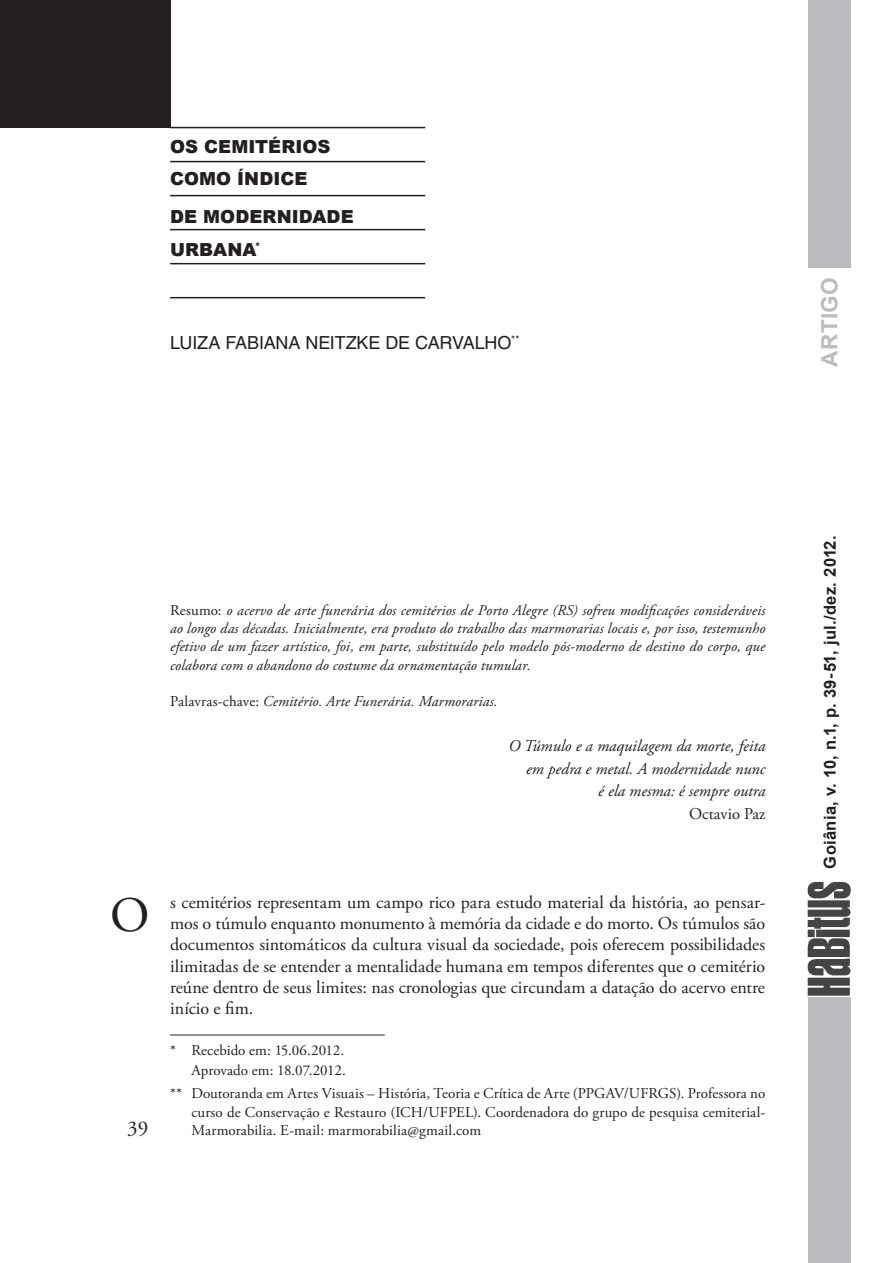
<style>
.page{position:relative;width:893px;height:1263px;background:#fff}
.page>*{position:absolute;margin:0;border:0;box-sizing:border-box;transform-origin:0 0}
.t1{font:49.5px "Adobe Garamond Pro";color:#231f20}
.t2{font:700 22.5px "Arial";letter-spacing:.015em;color:#bcbdc0}
.t3{font:21px "Adobe Garamond Pro";color:#231f20}
.t4{font:18px/21.3px "Adobe Garamond Pro";color:#231f20;text-align:justify}
.t5{font:900 18px/32.7px "Arial";color:#231f20}
.t6{font:18px "Helvetica";letter-spacing:-.01em;color:#231f20}
.t7{font:italic 16.5px/22.5px "Adobe Garamond Pro";color:#231f20;text-align:right}
.t8{font:700 16.5px "Arial";letter-spacing:.02em;color:#231f20}
.t9{font:16.5px "Adobe Garamond Pro";color:#231f20}
.t10{font:italic 15px/18.3px "Adobe Garamond Pro";letter-spacing:.01em;color:#231f20;text-align:justify}
.t11{font:15px/18.6px "Adobe Garamond Pro";letter-spacing:.01em;color:#231f20;text-align:right}
.s1{font-style:normal}
</style>
<div class="page">
<div style="left:808px;top:995px;width:42px;height:268px;background:#bcbdc0"></div>
<img style="left:808px;top:882px;width:43px;height:114px">
<div style="left:0;top:0;width:170px;height:128px;background:#231f20"></div>
<hr style="left:170px;top:127px;width:255px;height:1px;background:#231f20">
<hr style="left:170px;top:161px;width:255px;height:1px;background:#231f20">
<hr style="left:170px;top:195px;width:255px;height:1px;background:#231f20">
<hr style="left:170px;top:229px;width:255px;height:1px;background:#231f20">
<hr style="left:170px;top:263px;width:255px;height:1px;background:#231f20">
<hr style="left:170px;top:297px;width:255px;height:1px;background:#231f20">
<hr style="left:170px;top:1035px;width:215px;height:1px;background:#231f20">
<div style="left:808px;top:0;width:42px;height:268px;background:#bcbdc0"></div>
<p class="t5" style="left:170px;top:129px;width:162px">OS CEMITÉRIOS<br>COMO ÍNDICE</p>
<p class="t5" style="left:170px;top:199px;width:185px">DE MODERNIDADE<br>URBANA<sup>*</sup></p>
<p class="t6" style="left:170px;top:332px;width:351px">LUIZA FABIANA NEITZKE DE CARVALHO<sup>**</sup></p>
<h2 class="t2" style="left:815px;top:366px;width:91px;rotate:-90deg">ARTIGO</h2>
<p class="t10" style="left:170px;top:601px;width:597px"><span class="s1">Resumo:</span> o acervo de arte funerária dos cemitérios de Porto Alegre (RS) sofreu modificações consideráveis ao longo das décadas. Inicialmente, era produto do trabalho das marmorarias locais e, por isso, testemunho efetivo de um fazer artístico, foi, em parte, substituído pelo modelo pós-moderno de destino do corpo, que colabora com o abandono do costume da ornamentação tumular.</p>
<p class="t10" style="left:170px;top:693px;width:329px"><span class="s1">Palavras-chave:</span> Cemitério. Arte Funerária. Marmorarias.</p>
<p class="t7" style="left:508px;top:735px;width:258px">O Túmulo e a maquilagem da morte, feita em pedra e metal. A modernidade nunc<br>é ela mesma: é sempre outra</p>
<p class="t9" style="left:689px;top:804px;width:78px">Octavio Paz</p>
<h1 class="t1" style="left:110px;top:886px;width:41px">O</h1>
<h3 class="t3" style="left:127px;top:1116px;width:23px">39</h3>
<p class="t4" style="left:170px;top:892px;width:597px">s cemitérios representam um campo rico para estudo material da história, ao pensar&shy;mos o túmulo enquanto monumento à memória da cidade e do morto. Os túmulos são documentos sintomáticos da cultura visual da sociedade, pois oferecem possibilidades ilimitadas de se entender a mentalidade humana em tempos diferentes que o cemitério reúne dentro de seus limites: nas cronologias que circundam a datação do acervo entre início e fim.</p>
<p class="t11" style="left:170px;top:1040px;width:177px;line-height:20.7px">* Recebido em: 15.06.2012.<br>Aprovado em: 18.07.2012.</p>
<p class="t11" style="left:191px;top:1085px;width:576px;text-align:justify;text-indent:-21px">** Doutoranda em Artes Visuais – História, Teoria e Crítica de Arte (PPGAV/UFRGS). Professora no curso de Conservação e Restauro (ICH/UFPEL). Coordenadora do grupo de pesquisa cemiterial-Marmorabilia. E-mail: marmorabilia@gmail.com</p>
<p class="t8" style="left:819px;top:868px;width:335px;rotate:-90deg">Goiânia, v. 10, n.1, p. 39-51, jul./dez. 2012.</p>
</div>
